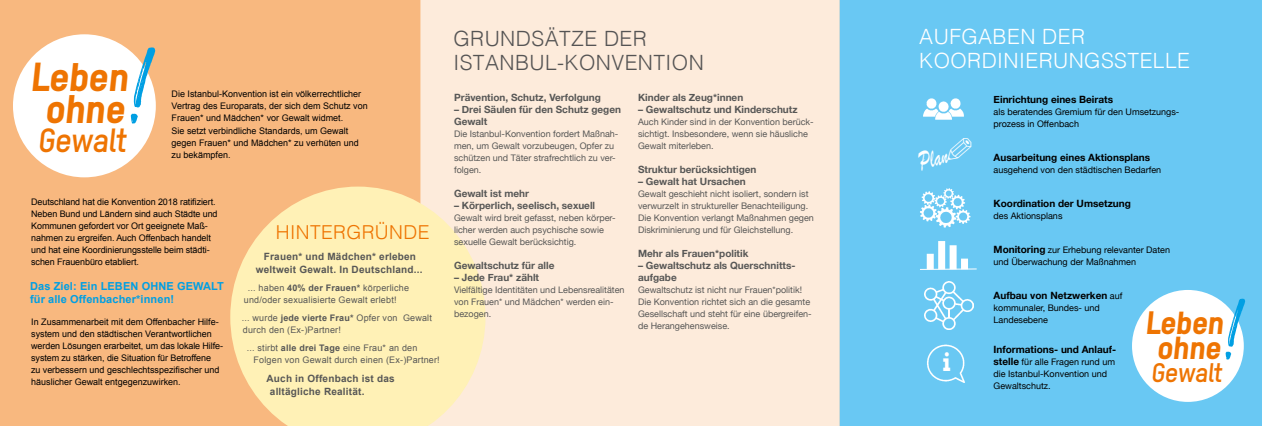
<style>
.page{position:relative;width:1262px;height:426px;background:#fff}
.page>*{position:absolute;margin:0;border:0;box-sizing:border-box;transform-origin:0 0}
.t1{font:800 39.8px "TSTAR";color:#ee7402}
.t2{font:700 33px "TSTAR";color:#ee7402}
.t3{font:800 31.8px "TSTAR";color:#ee7402}
.t4{font:26.7px "Brush Script";color:#fff;scale:.68 1}
.t5{font:700 26.4px "TSTAR";color:#ee7402}
.t6{font:24.9px "Arvo Gr 00 F Cn";color:#fff;scale:.93 1}
.t7{font:300 21px/24px "Helvetica";letter-spacing:.02em;color:#555454}
.t8{font:300 21px/24px "Helvetica";letter-spacing:.02em;color:#fff}
.t9{font:300 19.2px "Helvetica";letter-spacing:.02em;color:#ee7402}
.t10{font:700 11px/13px "Arial";letter-spacing:.01em;color:#009fe3}
.t11{font:700 10px/12px "Helvetica Neue";color:#575756}
.t12{font:700 10px "Helvetica Neue";color:#000}
.t13{font:700 10px/13px "Arial";letter-spacing:.02em;color:#575756;text-align:center}
.t14{font:9px/12px "Arial";color:#000}
.t15{font:9px/12px "Helvetica Neue";color:#575756}
.t16{font:9px/12px "Helvetica Neue";color:#000}
.t17{font:9px/12px "Arial";letter-spacing:.02em;color:#575756}
.s1{font-weight:700}
.s2{font-weight:700;font-size:10px}
.s3{font-weight:400;font-size:9px}
</style>
<div class="page">
<div style="left:839px;top:0;width:422px;height:425px;background:#69c8f3"></div>
<div style="left:0;top:0;width:420px;height:425px;background:#f8b87f"></div>
<div style="left:420px;top:0;width:419px;height:425px;background:#fdebdb"></div>
<svg style="left:230px;top:186px;width:255px;height:239px;fill:#fff1b6"></svg>
<img style="left:923px;top:98px;width:41px;height:22px">
<img style="left:920px;top:188px;width:51px;height:40px">
<img style="left:924px;top:281px;width:49px;height:48px">
<img style="left:927px;top:344px;width:38px;height:39px">
<svg style="left:920px;top:267px;width:57px;height:3px"></svg>
<div style="left:926px;top:253px;width:7px;height:16px;background:#fff"></div>
<div style="left:938px;top:241px;width:7px;height:28px;background:#fff"></div>
<div style="left:949px;top:245px;width:7px;height:24px;background:#fff"></div>
<div style="left:961px;top:258px;width:7px;height:11px;background:#fff"></div>
<div style="left:13px;top:34px;width:143px;height:143px;background:#fff;border-radius:50%"></div>
<div style="left:1131px;top:289px;width:112px;height:112px;background:#fff;border-radius:50%"></div>
<svg style="left:129px;top:50px;width:27px;height:74px"></svg>
<svg style="left:1224px;top:303px;width:20px;height:56px"></svg>
<h1 class="t1" style="left:30px;top:52px;width:105px">Leben</h1>
<h2 class="t2" style="left:37px;top:120px;width:95px">Gewalt</h2>
<h1 class="t1" style="left:44px;top:84px;width:87px">ohne</h1>
<p class="t14" style="left:171px;top:88px;width:198px">Die Istanbul-Konvention ist ein völkerrechtlicher Vertrag des Europarats, der sich dem Schutz von Frauen* und Mädchen* vor Gewalt widmet.<br>Sie setzt verbindliche Standards, um Gewalt gegen Frauen* und Mädchen* zu verhüten und zu bekämpfen.</p>
<p class="t14" style="left:31px;top:196px;width:188px">Deutschland hat die Konvention 2018 ratifiziert.<br>Neben Bund und Ländern sind auch Städte und Kommunen gefordert vor Ort geeignete Maß&shy;nahmen zu ergreifen. Auch Offenbach handelt und hat eine Koordinierungsstelle beim städti&shy;schen Frauenbüro etabliert.</p>
<p class="t10" style="left:30px;top:279px;width:195px">Das Ziel: Ein LEBEN OHNE GEWALT für alle Offenbacher*innen!</p>
<p class="t14" style="left:31px;top:316px;width:193px">In Zusammenarbeit mit dem Offenbacher Hilfe&shy;system und den städtischen Verantwortlichen werden Lösungen erarbeitet, um das lokale Hilfe&shy;system zu stärken, die Situation für Betroffene<br>zu verbessern und geschlechtsspezifischer und häuslicher Gewalt entgegenzuwirken.</p>
<h3 class="t9" style="left:276px;top:215px;width:155px">HINTERGRÜNDE</h3>
<p class="t13" style="left:256px;top:250px;width:168px">Frauen* und Mädchen* erleben weltweit Gewalt. In Deutschland...</p>
<p class="t17" style="left:244px;top:282px;width:167px;text-indent:4px">... haben <span class="s1">40% der Frauen*</span> körperliche und/oder sexualisierte Gewalt erlebt!</p>
<p class="t17" style="left:242px;top:312px;width:191px">... wurde <span class="s1">jede vierte Frau*</span> Opfer von Gewalt durch den (Ex-)Partner!</p>
<p class="t17" style="left:253px;top:342px;width:188px;text-indent:-7px">... stirbt <span class="s1">alle drei Tage</span> eine Frau* an den<br>Folgen von Gewalt durch einen (Ex-)Partner!</p>
<p class="t13" style="left:270px;top:372px;width:126px;text-align:left;text-indent:-3px">Auch in Offenbach ist das alltägliche Realität.</p>
<h3 class="t7" style="left:453px;top:25px;width:252px">GRUNDSÄTZE DER<br>ISTANBUL-KONVENTION</h3>
<p class="t11" style="left:454px;top:91px;width:148px">Prävention, Schutz, Verfolgung</p>
<p class="t11" style="left:454px;top:103px;width:168px">– Drei Säulen für den Schutz gegen<br>Gewalt</p>
<p class="t15" style="left:454px;top:128px;width:166px">Die Istanbul-Konvention fordert Maßnah&shy;men, um Gewalt vorzubeugen, Opfer zu schützen und Täter strafrechtlich zu ver&shy;folgen.</p>
<p class="t11" style="left:454px;top:187px;width:76px">Gewalt ist mehr</p>
<p class="t11" style="left:454px;top:199px;width:143px">– Körperlich, seelisch, sexuell</p>
<p class="t15" style="left:454px;top:212px;width:163px">Gewalt wird breit gefasst, neben körper&shy;licher werden auch psychische sowie sexuelle Gewalt berücksichtig.</p>
<p class="t11" style="left:454px;top:259px;width:102px">Gewaltschutz für alle</p>
<p class="t11" style="left:454px;top:271px;width:87px">– Jede Frau* zählt</p>
<p class="t15" style="left:454px;top:284px;width:172px">Vielfältige Identitäten und Lebensrealitäten von Frauen* und Mädchen* werden ein&shy;bezogen.</p>
<p class="t11" style="left:638px;top:91px;width:107px">Kinder als Zeug*innen</p>
<p class="t11" style="left:638px;top:103px;width:161px">– Gewaltschutz und Kinderschutz</p>
<p class="t15" style="left:638px;top:116px;width:177px">Auch Kinder sind in der Konvention berück&shy;sichtigt. Insbesondere, wenn sie häusliche<br>Gewalt miterleben.</p>
<p class="t11" style="left:638px;top:163px;width:120px">Struktur berücksichtigen</p>
<p class="t11" style="left:638px;top:175px;width:109px">– Gewalt hat Ursachen</p>
<p class="t15" style="left:638px;top:188px;width:177px">Gewalt geschieht nicht isoliert, sondern ist verwurzelt in struktureller Benachteiligung.<br>Die Konvention verlangt Maßnahmen gegen Diskriminierung und für Gleichstellung.</p>
<p class="t11" style="left:638px;top:247px;width:112px">Mehr als Frauen*politik</p>
<p class="t11" style="left:638px;top:259px;width:159px">– Gewaltschutz als Querschnitts&shy;aufgabe</p>
<p class="t15" style="left:638px;top:284px;width:175px">Gewaltschutz ist nicht nur Frauen*politik!<br>Die Konvention richtet sich an die gesamte Gesellschaft und steht für eine übergreifen&shy;de Herangehensweise.</p>
<h3 class="t8" style="left:919px;top:23px;width:272px">AUFGABEN DER<br>KOORDINIERUNGSSTELLE</h3>
<p class="t12" style="left:993px;top:91px;width:121px">Einrichtung eines Beirats</p>
<p class="t16" style="left:993px;top:106px;width:187px">als beratendes Gremium für den Umsetzungs&shy;prozess in Offenbach</p>
<p class="t12" style="left:993px;top:149px;width:158px">Ausarbeitung eines Aktionsplans</p>
<p class="t16" style="left:993px;top:164px;width:169px">ausgehend von den städtischen Bedarfen</p>
<p class="t12" style="left:993px;top:195px;width:139px">Koordination der Umsetzung</p>
<p class="t16" style="left:993px;top:210px;width:70px">des Aktionsplans</p>
<p class="t16" style="left:993px;top:244px;width:178px"><span class="s2">Monitoring</span> zur Erhebung relevanter Daten und Überwachung der Maßnahmen</p>
<p class="t12" style="left:993px;top:287px;width:130px">Aufbau von Netzwerken <span class="s3">auf</span></p>
<p class="t16" style="left:993px;top:302px;width:108px">kommunaler, Bundes- und<br>Landesebene</p>
<p class="t12" style="left:993px;top:341px;width:124px">Informations- und Anlauf-</p>
<p class="t16" style="left:993px;top:356px;width:123px"><span class="s2">stelle</span> für alle Fragen rund um die Istanbul-Konvention und<br>Gewaltschutz.</p>
<h3 class="t4" style="left:914px;top:144px;width:45px;rotate:-14deg">Plan</h3>
<h3 class="t3" style="left:1144px;top:302px;width:84px">Leben</h3>
<h3 class="t5" style="left:1150px;top:356px;width:76px">Gewalt</h3>
<h3 class="t3" style="left:1156px;top:328px;width:70px">ohne</h3>
<h3 class="t6" style="left:942px;top:344px;width:11px">i</h3>
</div>
